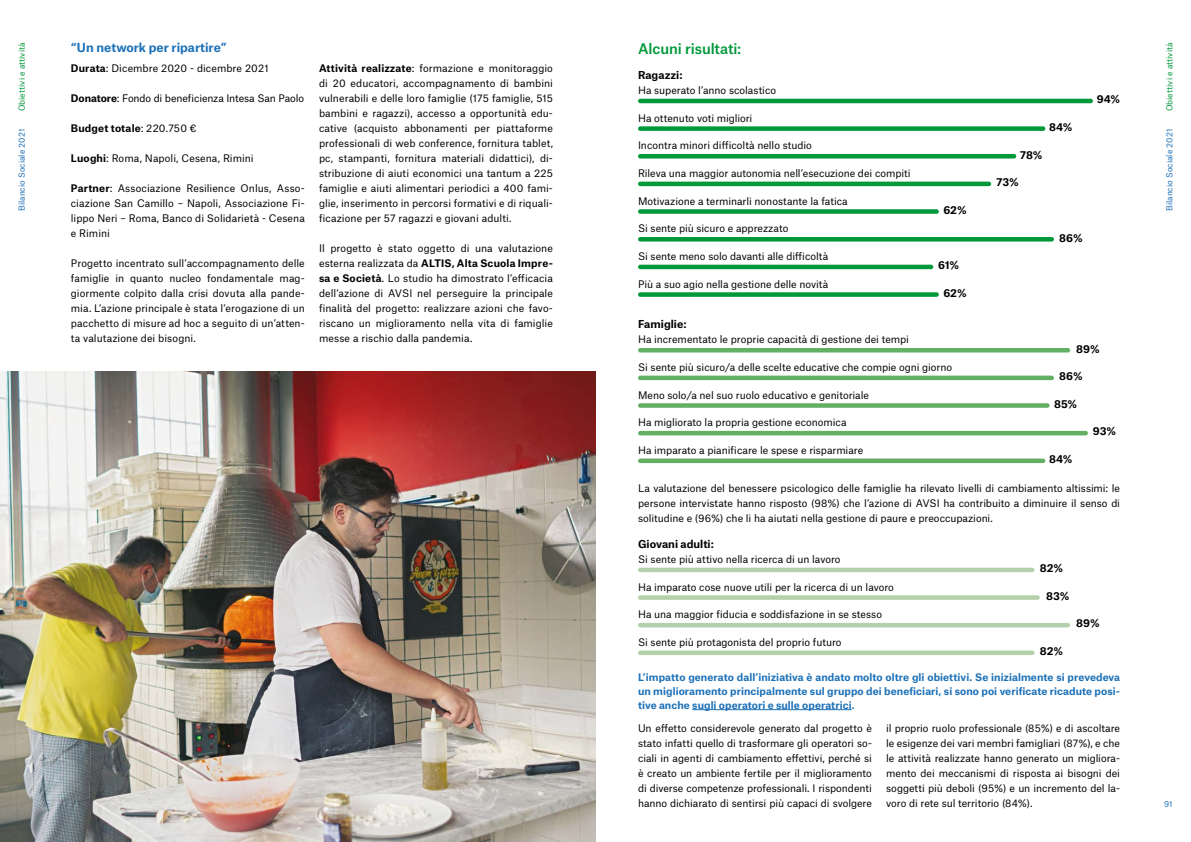
<style>
.page{position:relative;width:1191px;height:842px;background:#fff}
.page>*{position:absolute;margin:0;border:0;box-sizing:border-box;transform-origin:0 0}
.t1{font:500 14px "Atlas Grotesk";letter-spacing:-.01em;color:#00983a}
.t2{font:700 12px "Atlas Grotesk";color:#1d71b8}
.t3{font:700 10.5px "Atlas Grotesk";letter-spacing:.005em;color:#000}
.t4{font:10px/15px "Atlas Grotesk";letter-spacing:-.005em;color:#000;text-align:justify}
.t5{font:700 10px/14px "Atlas Grotesk";letter-spacing:.005em;color:#1d71b8;text-align:justify}
.t6{font:700 10px "Atlas Grotesk";letter-spacing:.015em;color:#000}
.t7{font:8px "Atlas Grotesk";letter-spacing:.005em;color:#1d71b8}
.t8{font:8px "Atlas Grotesk";letter-spacing:.01em;color:#00983a}
.s1{font-weight:700}
.s2{font-weight:400}
</style>
<div class="page">
<img style="left:0;top:372px;width:595px;height:470px">
<hr style="left:692px;top:709px;width:159px;height:1px;background:#1d71b8">
<hr style="left:638px;top:99px;width:455px;height:4px;background:#00983a;border-radius:2px">
<hr style="left:638px;top:348px;width:432px;height:4px;background:#63b064;border-radius:2px">
<hr style="left:638px;top:568px;width:396px;height:4px;background:#b5d1ac;border-radius:2px">
<div style="left:638px;top:126px;width:407px;height:5px;background:#00983a;border-radius:2px"></div>
<hr style="left:638px;top:376px;width:416px;height:4px;background:#63b064;border-radius:2px">
<div style="left:638px;top:595px;width:401px;height:5px;background:#b5d1ac;border-radius:2px"></div>
<div style="left:638px;top:154px;width:378px;height:5px;background:#00983a;border-radius:2px"></div>
<div style="left:638px;top:403px;width:411px;height:5px;background:#63b064;border-radius:2px"></div>
<hr style="left:638px;top:623px;width:432px;height:4px;background:#b5d1ac;border-radius:2px">
<hr style="left:638px;top:182px;width:353px;height:4px;background:#00983a;border-radius:2px">
<hr style="left:638px;top:431px;width:450px;height:4px;background:#63b064;border-radius:2px">
<div style="left:638px;top:650px;width:396px;height:5px;background:#b5d1ac;border-radius:2px"></div>
<div style="left:638px;top:209px;width:301px;height:5px;background:#00983a;border-radius:2px"></div>
<div style="left:638px;top:458px;width:407px;height:5px;background:#63b064;border-radius:2px"></div>
<div style="left:638px;top:237px;width:416px;height:5px;background:#00983a;border-radius:2px"></div>
<hr style="left:638px;top:265px;width:295px;height:4px;background:#00983a;border-radius:2px">
<div style="left:638px;top:292px;width:301px;height:5px;background:#00983a;border-radius:2px"></div>
<p class="t8" style="left:15px;top:111px;width:70px;rotate:-90deg">Obiettivi e attività</p>
<p class="t7" style="left:15px;top:211px;width:84px;rotate:-90deg">Bilancio Sociale 2021</p>
<p class="t2" style="left:71px;top:38px;width:157px">“Un network per ripartire”</p>
<p class="t4" style="left:71px;top:59px;width:199px"><span class="s1">Durata</span>: Dicembre 2020 - dicembre 2021</p>
<p class="t4" style="left:71px;top:89px;width:235px"><span class="s1">Donatore</span>: Fondo di beneficienza Intesa San Paolo</p>
<p class="t6" style="left:71px;top:120px;width:127px">Budget totale<span class="s2">: 220.750 €</span></p>
<p class="t4" style="left:71px;top:149px;width:184px"><span class="s1">Luoghi</span>: Roma, Napoli, Cesena, Rimini</p>
<p class="t4" style="left:71px;top:179px;width:235px"><span class="s1">Partner</span>: Associazione Resilience Onlus, Asso&shy;ciazione San Camillo – Napoli, Associazione Fi&shy;lippo Neri – Roma, Banco di Solidarietà - Cesena e Rimini</p>
<p class="t4" style="left:71px;top:254px;width:235px">Progetto incentrato sull’accompagnamento delle famiglie in quanto nucleo fondamentale mag&shy;giormente colpito dalla crisi dovuta alla pande&shy;mia. L’azione principale è stata l’erogazione di un pacchetto di misure ad hoc a seguito di un’atten&shy;ta valutazione dei bisogni.</p>
<p class="t4" style="left:319px;top:59px;width:235px"><span class="s1">Attività realizzate</span>: formazione e monitoraggio di 20 educatori, accompagnamento di bambini vulnerabili e delle loro famiglie (175 famiglie, 515 bambini e ragazzi), accesso a opportunità edu&shy;cative (acquisto abbonamenti per piattaforme professionali di web conference, fornitura tablet, pc, stampanti, fornitura materiali didattici), di&shy;stribuzione di aiuti economici una tantum a 225 famiglie e aiuti alimentari periodici a 400 fami&shy;glie, inserimento in percorsi formativi e di riquali&shy;ficazione per 57 ragazzi e giovani adulti.</p>
<p class="t4" style="left:319px;top:239px;width:235px">Il progetto è stato oggetto di una valutazione esterna realizzata da <span class="s1">ALTIS, Alta Scuola Impre&shy;sa e Società</span>. Lo studio ha dimostrato l’efficacia dell’azione di AVSI nel perseguire la principale finalità del progetto: realizzare azioni che favo&shy;riscano un miglioramento nella vita di famiglie messe a rischio dalla pandemia.</p>
<h1 class="t1" style="left:638px;top:37px;width:105px">Alcuni risultati:</h1>
<p class="t3" style="left:638px;top:67px;width:46px">Ragazzi:</p>
<p class="t4" style="left:638px;top:82px;width:140px">Ha superato l’anno scolastico</p>
<p class="t4" style="left:638px;top:109px;width:116px">Ha ottenuto voti migliori</p>
<p class="t4" style="left:638px;top:137px;width:175px">Incontra minori difficoltà nello studio</p>
<p class="t4" style="left:638px;top:165px;width:274px">Rileva una maggior autonomia nell’esecuzione dei compiti</p>
<p class="t4" style="left:638px;top:192px;width:211px">Motivazione a terminarli nonostante la fatica</p>
<p class="t4" style="left:638px;top:220px;width:152px">Si sente più sicuro e apprezzato</p>
<p class="t4" style="left:638px;top:248px;width:192px">Si sente meno solo davanti alle difficoltà</p>
<p class="t4" style="left:638px;top:275px;width:192px">Più a suo agio nella gestione delle novità</p>
<p class="t3" style="left:638px;top:316px;width:50px">Famiglie:</p>
<p class="t4" style="left:638px;top:331px;width:272px">Ha incrementato le proprie capacità di gestione dei tempi</p>
<p class="t3" style="left:943px;top:201px;width:25px">62%</p>
<p class="t3" style="left:938px;top:257px;width:22px">61%</p>
<p class="t3" style="left:943px;top:284px;width:25px">62%</p>
<p class="t4" style="left:638px;top:359px;width:316px">Si sente più sicuro/a delle scelte educative che compie ogni giorno</p>
<p class="t4" style="left:638px;top:386px;width:232px">Meno solo/a nel suo ruolo educativo e genitoriale</p>
<p class="t4" style="left:638px;top:414px;width:210px">Ha migliorato la propria gestione economica</p>
<p class="t4" style="left:638px;top:442px;width:227px">Ha imparato a pianificare le spese e risparmiare</p>
<p class="t3" style="left:1049px;top:118px;width:25px">84%</p>
<p class="t3" style="left:1020px;top:146px;width:24px">78%</p>
<p class="t3" style="left:996px;top:174px;width:24px">73%</p>
<p class="t3" style="left:1096px;top:91px;width:25px">94%</p>
<p class="t3" style="left:1059px;top:229px;width:25px">86%</p>
<p class="t3" style="left:1076px;top:340px;width:25px">89%</p>
<p class="t3" style="left:1059px;top:368px;width:25px">86%</p>
<p class="t3" style="left:1054px;top:395px;width:25px">85%</p>
<p class="t3" style="left:1049px;top:450px;width:25px">84%</p>
<p class="t3" style="left:1093px;top:423px;width:25px">93%</p>
<p class="t4" style="left:638px;top:479px;width:483px">La valutazione del benessere psicologico delle famiglie ha rilevato livelli di cambiamento altissimi: le persone intervistate hanno risposto (98%) che l’azione di AVSI ha contribuito a diminuire il senso di solitudine e (96%) che li ha aiutati nella gestione di paure e preoccupazioni.</p>
<p class="t3" style="left:638px;top:535px;width:77px">Giovani adulti:</p>
<p class="t4" style="left:638px;top:551px;width:204px">Si sente più attivo nella ricerca di un lavoro</p>
<p class="t4" style="left:638px;top:578px;width:257px">Ha imparato cose nuove utili per la ricerca di un lavoro</p>
<p class="t4" style="left:638px;top:606px;width:245px">Ha una maggior fiducia e soddisfazione in se stesso</p>
<p class="t4" style="left:638px;top:634px;width:205px">Si sente più protagonista del proprio futuro</p>
<p class="t3" style="left:1039px;top:560px;width:25px">82%</p>
<p class="t3" style="left:1046px;top:587px;width:25px">83%</p>
<p class="t3" style="left:1039px;top:642px;width:25px">82%</p>
<p class="t3" style="left:1076px;top:615px;width:25px">89%</p>
<p class="t5" style="left:638px;top:669px;width:483px">L’impatto generato dall’iniziativa è andato molto oltre gli obiettivi. Se inizialmente si prevedeva un miglioramento principalmente sul gruppo dei beneficiari, si sono poi verificate ricadute posi&shy;tive anche sugli operatori e sulle operatrici.</p>
<p class="t4" style="left:638px;top:719px;width:235px">Un effetto considerevole generato dal progetto è stato infatti quello di trasformare gli operatori so&shy;ciali in agenti di cambiamento effettivi, perché si è creato un ambiente fertile per il miglioramento di diverse competenze professionali. I rispondenti hanno dichiarato di sentirsi più capaci di svolgere</p>
<p class="t4" style="left:886px;top:719px;width:235px">il proprio ruolo professionale (85%) e di ascoltare le esigenze dei vari membri famigliari (87%), e che le attività realizzate hanno generato un migliora&shy;mento dei meccanismi di risposta ai bisogni dei soggetti più deboli (95%) e un incremento del la&shy;voro di rete sul territorio (84%).</p>
<p class="t8" style="left:1163px;top:111px;width:70px;rotate:-90deg">Obiettivi e attività</p>
<p class="t7" style="left:1163px;top:211px;width:84px;rotate:-90deg">Bilancio Sociale 2021</p>
<p class="t7" style="left:1164px;top:797px;width:10px">91</p>
</div>
